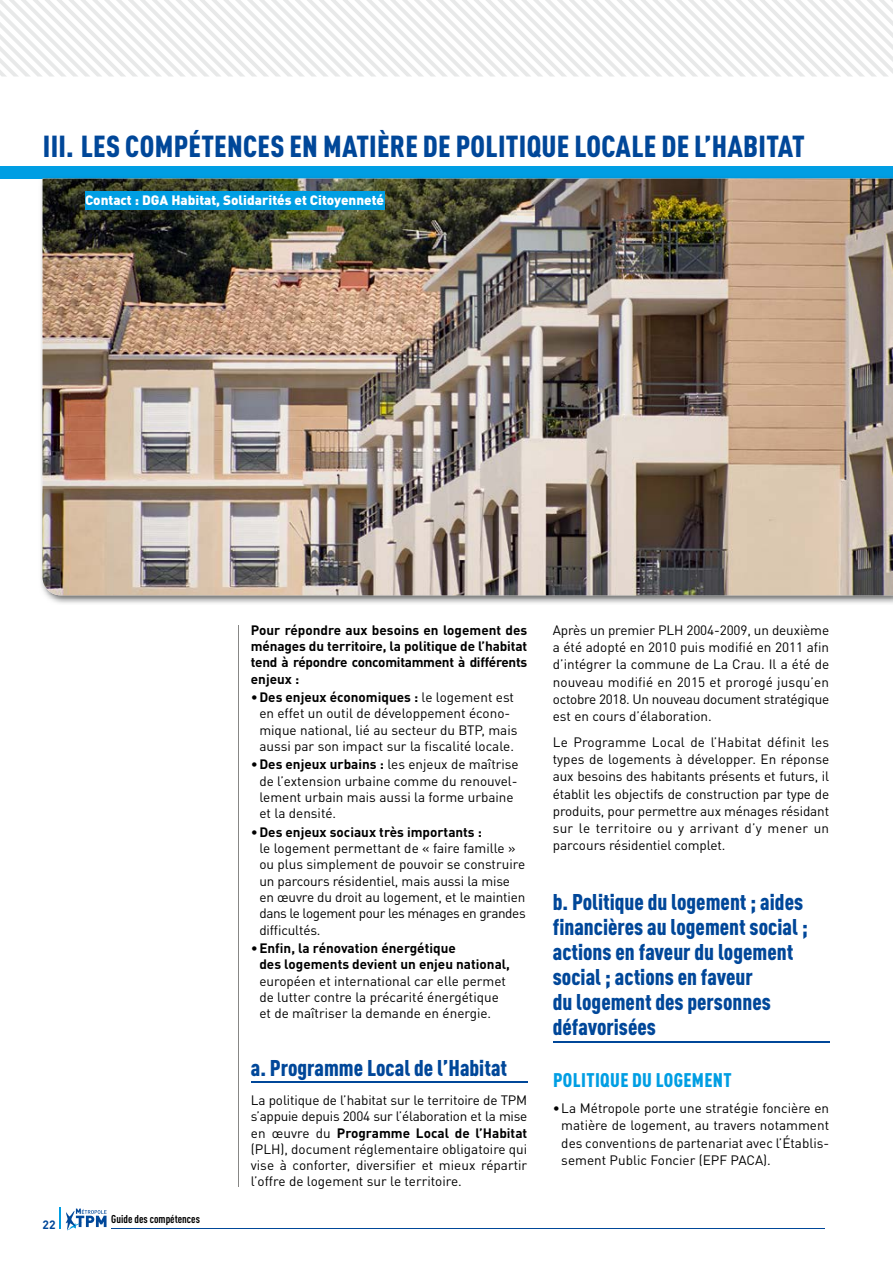
<style>
.page{position:relative;width:893px;height:1263px;background:#fff}
.page>*{position:absolute;margin:0;border:0;box-sizing:border-box;transform-origin:0 0}
.t1{font:900 condensed 30px "DIN Pro";letter-spacing:.01em;color:#004799}
.t2{font:900 condensed 22.5px/25px "DIN Pro";color:#004799}
.t3{font:900 condensed 19.5px "DIN Pro";letter-spacing:.02em;color:#009ee3}
.t4{font:13.5px/16.4px "DIN Pro";color:#000}
.t5{font:700 13.5px/16.4px "DIN Pro";color:#000;text-align:justify}
.t6{font:900 13.5px "DIN Pro";color:#fff}
.t7{font:700 12px "DIN Pro";color:#004799}
.t8{font:700 condensed 11.25px "DIN Pro";color:#000}
.s1{font-weight:700}
.s2{font-weight:400}
</style>
<div class="page">
<svg style="left:66px;top:1208px;width:41px;height:22px"></svg>
<hr style="left:112px;top:1228px;width:713px;height:1px;background:#004799">
<svg style="left:59px;top:1208px;width:1px;height:21px"></svg>
<svg style="left:0;top:0;width:893px;height:77px"></svg>
<div style="left:0;top:166px;width:893px;height:13px;background:#009ee3"></div>
<hr style="left:238px;top:625px;width:1px;height:561px;background:#878786">
<hr style="left:251px;top:1081px;width:276px;height:2px;background:#004799">
<hr style="left:553px;top:1041px;width:276px;height:1px;background:#004799">
<img style="left:41px;top:178px;width:852px;height:425px">
<img style="left:43px;top:179px;width:850px;height:416px">
<div style="left:85px;top:192px;width:299px;height:18px;background:#009ee3"></div>
<h1 class="t1" style="left:43px;top:123px;width:763px">III. LES COMPÉTENCES EN MATIÈRE DE POLITIQUE LOCALE DE L’HABITAT</h1>
<p class="t6" style="left:85px;top:189px;width:301px">Contact : DGA Habitat, Solidarités et Citoyenneté</p>
<p class="t7" style="left:43px;top:1214px;width:15px">22</p>
<p class="t8" style="left:111px;top:1210px;width:90px">Guide des compétences</p>
<p class="t5" style="left:251px;top:620px;width:278px">Pour répondre aux besoins en logement des ménages du territoire, la politique de l’habitat tend à répondre concomitamment à différents enjeux :</p>
<p class="t4" style="left:259px;top:688px;width:260px;text-indent:-9px">• <span class="s1">Des enjeux économiques :</span> le logement est en effet un outil de développement écono&shy;mique national, lié au secteur du BTP, mais aussi par son impact sur la fiscalité locale.</p>
<p class="t4" style="left:259px;top:755px;width:261px;text-indent:-9px">• <span class="s1">Des enjeux urbains :</span> les enjeux de maîtrise de l’extension urbaine comme du renouvel&shy;lement urbain mais aussi la forme urbaine et la densité.</p>
<p class="t4" style="left:259px;top:822px;width:268px;text-indent:-9px">• <span class="s1">Des enjeux sociaux très importants :<br></span>le logement permettant de « faire famille » ou plus simplement de pouvoir se construire un parcours résidentiel, mais aussi la mise en œuvre du droit au logement, et le maintien dans le logement pour les ménages en grandes difficultés.</p>
<p class="t5" style="left:259px;top:938px;width:252px;text-indent:-9px"><span class="s2">•</span> Enfin, la rénovation énergétique<br>des logements devient un enjeu national,</p>
<p class="t4" style="left:259px;top:971px;width:248px">européen et international car elle permet de lutter contre la précarité énergétique et de maîtriser la demande en énergie.</p>
<h2 class="t2" style="left:251px;top:1053px;width:258px">a. Programme Local de l’Habitat</h2>
<p class="t4" style="left:251px;top:1090px;width:278px;text-align:justify">La politique de l’habitat sur le territoire de TPM s’appuie depuis 2004 sur l’élaboration et la mise en œuvre du <span class="s1">Programme Local de l’Habitat </span>(PLH), document réglementaire obligatoire qui vise à conforter, diversifier et mieux répartir l’offre de logement sur le territoire.</p>
<p class="t4" style="left:553px;top:620px;width:278px;line-height:17.2px;text-align:justify">Après un premier PLH 2004-2009, un deuxième a été adopté en 2010 puis modifié en 2011 afin d’intégrer la commune de La Crau. Il a été de nouveau modifié en 2015 et prorogé jusqu’en octobre 2018. Un nouveau document stratégique est en cours d’élaboration.</p>
<p class="t4" style="left:553px;top:732px;width:278px;line-height:17.2px;text-align:justify">Le Programme Local de l’Habitat définit les types de logements à développer. En réponse aux besoins des habitants présents et futurs, il établit les objectifs de construction par type de produits, pour permettre aux ménages résidant sur le territoire ou y arrivant d’y mener un parcours résidentiel complet.</p>
<h2 class="t2" style="left:553px;top:887px;width:257px">b. Politique du logement ; aides financières au logement social ; actions en faveur du logement social ; actions en faveur<br>du logement des personnes défavorisées</h2>
<h3 class="t3" style="left:553px;top:1065px;width:180px">POLITIQUE DU LOGEMENT</h3>
<p class="t4" style="left:561px;top:1098px;width:269px;line-height:17.2px;text-align:justify;text-indent:-9px">• La Métropole porte une stratégie foncière en matière de logement, au travers notamment des conventions de partenariat avec l’Établis&shy;sement Public Foncier (EPF PACA).</p>
</div>
